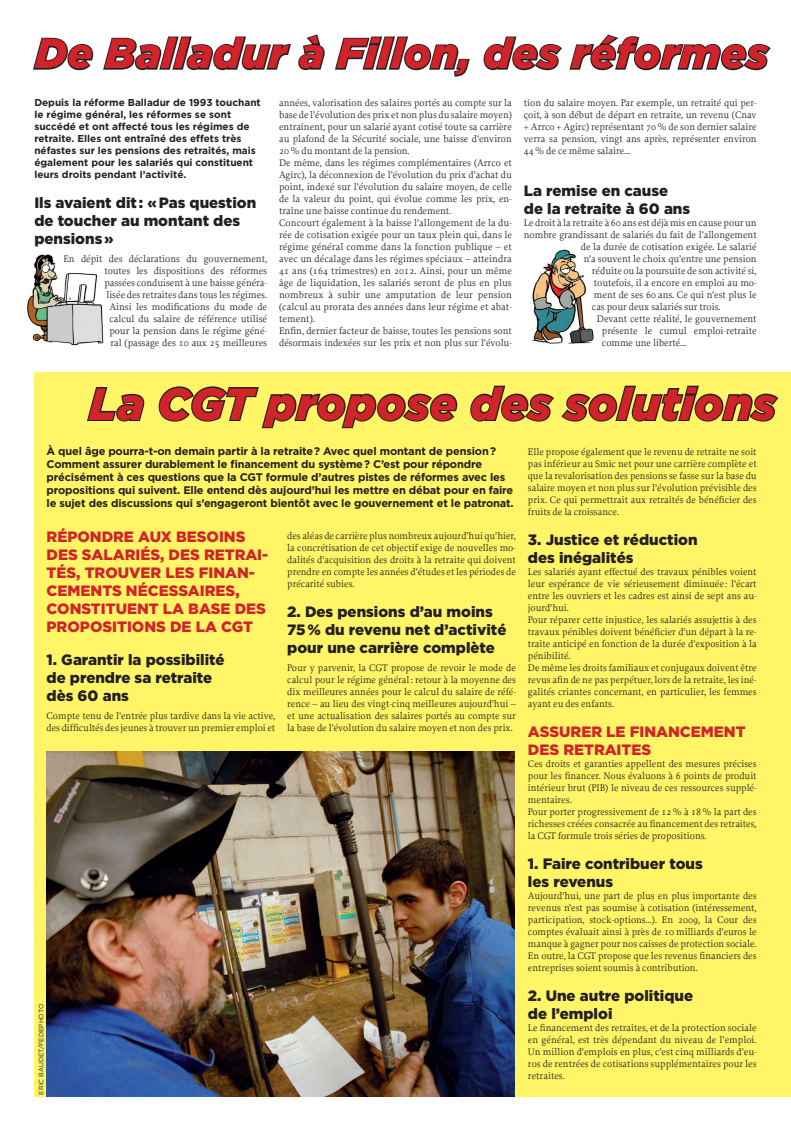
<style>
.page{position:relative;width:791px;height:1131px;background:#fff}
.page>*{position:absolute;margin:0;border:0;box-sizing:border-box;transform-origin:0 0}
.t1{font:italic 900 45px "Gotham";letter-spacing:.01em;color:#d1232a}
.t2{font:italic 900 42px "Gotham";letter-spacing:.01em;color:#d1232a}
.t3{font:900 15px/18px "Gotham";color:#231f20}
.t4{font:900 15px/18px "Gotham";color:#d1232a}
.t5{font:700 11px/13px "Gotham";letter-spacing:-.015em;color:#231f20}
.t6{font:10px/12px "Proforma";color:#231f20;text-align:justify}
.t7{font:700 10px/12px "Gotham";color:#231f20}
.t8{font:6.5px "Gotham";color:#231f20}
</style>
<div class="page">
<div style="left:34px;top:372px;width:756px;height:724px;background:#fff567"></div>
<svg style="left:33px;top:37px;width:61px;height:34px"></svg>
<svg style="left:103px;top:34px;width:222px;height:37px"></svg>
<svg style="left:335px;top:36px;width:135px;height:41px"></svg>
<svg style="left:483px;top:34px;width:288px;height:37px"></svg>
<img style="left:27px;top:254px;width:77px;height:92px">
<svg style="left:87px;top:387px;width:58px;height:35px"></svg>
<svg style="left:158px;top:386px;width:300px;height:43px"></svg>
<svg style="left:470px;top:385px;width:309px;height:37px"></svg>
<img style="left:47px;top:751px;width:467px;height:345px">
<img style="left:532px;top:249px;width:62px;height:95px">
<p class="t2" style="left:35px;top:29px;width:734px">De Balladur à Fillon, des réformes</p>
<p class="t7" style="left:34px;top:97px;width:228px">Depuis la réforme Balladur de 1993 touchant le régime général, les réformes se sont succédé et ont affecté tous les régimes de retraite. Elles ont entraîné des effets très néfastes sur les pensions des retraités, mais également pour les salariés qui constituent leurs droits pendant l’activité.</p>
<p class="t3" style="left:34px;top:194px;width:223px">Ils avaient dit : «Pas question de toucher au montant des pensions»</p>
<p class="t6" style="left:104px;top:253px;width:164px;text-indent:-41px">En dépit des déclarations du gouvernement, toutes les dispositions des réformes passées conduisent à une baisse généra&shy;lisée des retraites dans tous les régimes.</p>
<p class="t6" style="left:109px;top:301px;width:159px">Ainsi les modifications du mode de calcul du salaire de référence utilisé pour la pension dans le régime géné&shy;ral (passage des 10 aux 25 meilleures</p>
<p class="t6" style="left:279px;top:97px;width:234px">années, valorisation des salaires portés au compte sur la base de l’évolution des prix et non plus du salaire moyen) entraînent, pour un salarié ayant cotisé toute sa carrière au plafond de la Sécurité sociale, une baisse d’environ 20% du montant de la pension.</p>
<p class="t6" style="left:279px;top:157px;width:234px">De même, dans les régimes complémentaires (Arrco et Agirc), la déconnexion de l’évolution du prix d’achat du point, indexé sur l’évolution du salaire moyen, de celle de la valeur du point, qui évolue comme les prix, en&shy;traîne une baisse continue du rendement.</p>
<p class="t6" style="left:279px;top:217px;width:234px">Concourt également à la baisse l’allongement de la du&shy;rée de cotisation exigée pour un taux plein qui, dans le régime général comme dans la fonction publique – et avec un décalage dans les régimes spéciaux – atteindra 41 ans (164 trimestres) en 2012. Ainsi, pour un même âge de liquidation, les salariés seront de plus en plus nombreux à subir une amputation de leur pension (calcul au prorata des années dans leur régime et abat&shy;tement).</p>
<p class="t6" style="left:279px;top:325px;width:234px">Enfin, dernier facteur de baisse, toutes les pensions sont désormais indexées sur les prix et non plus sur l’évolu-</p>
<p class="t6" style="left:523px;top:97px;width:234px">tion du salaire moyen. Par exemple, un retraité qui per&shy;çoit, à son début de départ en retraite, un revenu (Cnav + Arrco + Agirc) représentant 70% de son dernier salaire verra sa pension, vingt ans après, représenter environ 44% de ce même salaire…</p>
<p class="t3" style="left:523px;top:182px;width:146px">La remise en cause</p>
<p class="t3" style="left:523px;top:200px;width:168px">de la retraite à 60 ans</p>
<p class="t6" style="left:523px;top:217px;width:234px">Le droit à la retraite à 60 ans est déjà mis en cause pour un</p>
<p class="t6" style="left:523px;top:229px;width:234px">nombre grandissant de salariés du fait de l’allongement</p>
<p class="t6" style="left:580px;top:241px;width:177px">de la durée de cotisation exigée. Le salarié</p>
<p class="t6" style="left:583px;top:253px;width:174px">n’a souvent le choix qu’entre une pension</p>
<p class="t6" style="left:591px;top:265px;width:166px">réduite ou la poursuite de son activité si,</p>
<p class="t6" style="left:593px;top:277px;width:164px">toutefois, il a encore en emploi au mo-</p>
<p class="t6" style="left:593px;top:289px;width:164px">ment de ses 60 ans. Ce qui n’est plus le</p>
<p class="t6" style="left:591px;top:301px;width:130px">cas pour deux salariés sur trois.</p>
<p class="t6" style="left:601px;top:313px;width:156px;text-indent:-5px">Devant cette réalité, le gouvernement présente le cumul emploi-retraite comme une liberté…</p>
<p class="t1" style="left:89px;top:378px;width:688px">La CGT propose des solutions</p>
<p class="t5" style="left:47px;top:444px;width:468px">À quel âge pourra-t-on demain partir à la retraite? Avec quel montant de pension?<br>Comment assurer durablement le financement du système? C’est pour répondre précisément à ces questions que la CGT formule d’autres pistes de réformes avec les propositions qui suivent. Elle entend dès aujourd’hui les mettre en débat pour en faire le sujet des discussions qui s’engageront bientôt avec le gouvernement et le patronat.</p>
<p class="t6" style="left:287px;top:529px;width:230px">des aléas de carrière plus nombreux aujourd’hui qu’hier, la concrétisation de cet objectif exige de nouvelles mo&shy;dalités d’acquisition des droits à la retraite qui doivent prendre en compte les années d’études et les périodes de précarité subies.</p>
<p class="t3" style="left:287px;top:602px;width:221px">2. Des pensions d’au moins<br>75% du revenu net d’activité pour une carrière complète</p>
<p class="t6" style="left:287px;top:661px;width:230px">Pour y parvenir, la CGT propose de revoir le mode de calcul pour le régime général: retour à la moyenne des dix meilleures années pour le calcul du salaire de réfé&shy;rence – au lieu des vingt-cinq meilleures aujourd’hui – et une actualisation des salaires portés au compte sur la base de l’évolution du salaire moyen et non des prix.</p>
<p class="t4" style="left:47px;top:527px;width:223px">RÉPONDRE AUX BESOINS<br>DES SALARIÉS, DES RETRAI-<br>TÉS, TROUVER LES FINAN-<br>CEMENTS NÉCESSAIRES,<br>CONSTITUENT LA BASE DES<br>PROPOSITIONS DE LA CGT</p>
<p class="t3" style="left:47px;top:650px;width:180px">1. Garantir la possibilité</p>
<p class="t3" style="left:47px;top:668px;width:167px">de prendre sa retraite</p>
<p class="t3" style="left:47px;top:686px;width:84px">dès 60 ans</p>
<p class="t6" style="left:47px;top:709px;width:230px">Compte tenu de l’entrée plus tardive dans la vie active, des difficultés des jeunes à trouver un premier emploi et</p>
<p class="t8" style="left:37px;top:1094px;width:92px;rotate:-90deg">ERIC BAUDET/FEDEPHOTO</p>
<p class="t6" style="left:528px;top:445px;width:230px">Elle propose également que le revenu de retraite ne soit pas inférieur au Smic net pour une carrière complète et que la revalorisation des pensions se fasse sur la base du salaire moyen et non plus sur l’évolution prévisible des prix. Ce qui permettrait aux retraités de bénéficier des fruits de la croissance.</p>
<p class="t3" style="left:528px;top:530px;width:171px">3. Justice et réduction des inégalités</p>
<p class="t6" style="left:528px;top:565px;width:230px">Les salariés ayant effectué des travaux pénibles voient leur espérance de vie sérieusement diminuée : l’écart entre les ouvriers et les cadres est ainsi de sept ans au&shy;jourd’hui.</p>
<p class="t6" style="left:528px;top:613px;width:230px">Pour réparer cette injustice, les salariés assujettis à des travaux pénibles doivent bénéficier d’un départ à la re&shy;traite anticipé en fonction de la durée d’exposition à la pénibilité.</p>
<p class="t6" style="left:528px;top:661px;width:230px">De même les droits familiaux et conjugaux doivent être revus afin de ne pas perpétuer, lors de la retraite, les iné&shy;galités criantes concernant, en particulier, les femmes ayant eu des enfants.</p>
<p class="t4" style="left:528px;top:722px;width:219px">ASSURER LE FINANCEMENT<br>DES RETRAITES</p>
<p class="t6" style="left:528px;top:757px;width:230px">Ces droits et garanties appellent des mesures précises pour les financer. Nous évaluons à 6 points de produit intérieur brut (PIB) le niveau de ces ressources supplé&shy;mentaires.</p>
<p class="t6" style="left:528px;top:805px;width:230px">Pour porter progressivement de 12% à 18% la part des richesses créées consacrée au financement des retraites, la CGT formule trois séries de propositions.</p>
<p class="t3" style="left:528px;top:854px;width:176px">1. Faire contribuer tous les revenus</p>
<p class="t6" style="left:528px;top:889px;width:230px">Aujourd’hui, une part de plus en plus importante des revenus n’est pas soumise à cotisation (intéressement, participation, stock-options…). En 2009, la Cour des comptes évaluait ainsi à près de 10 milliards d’euros le manque à gagner pour nos caisses de protection sociale.</p>
<p class="t6" style="left:528px;top:949px;width:230px">En outre, la CGT propose que les revenus financiers des entreprises soient soumis à contribution.</p>
<p class="t3" style="left:528px;top:986px;width:167px">2. Une autre politique de l’emploi</p>
<p class="t6" style="left:528px;top:1021px;width:230px">Le financement des retraites, et de la protection sociale en général, est très dépendant du niveau de l’emploi.<br>Un million d’emplois en plus, c’est cinq milliards d’eu&shy;ros de rentrées de cotisations supplémentaires pour les retraites.</p>
</div>
